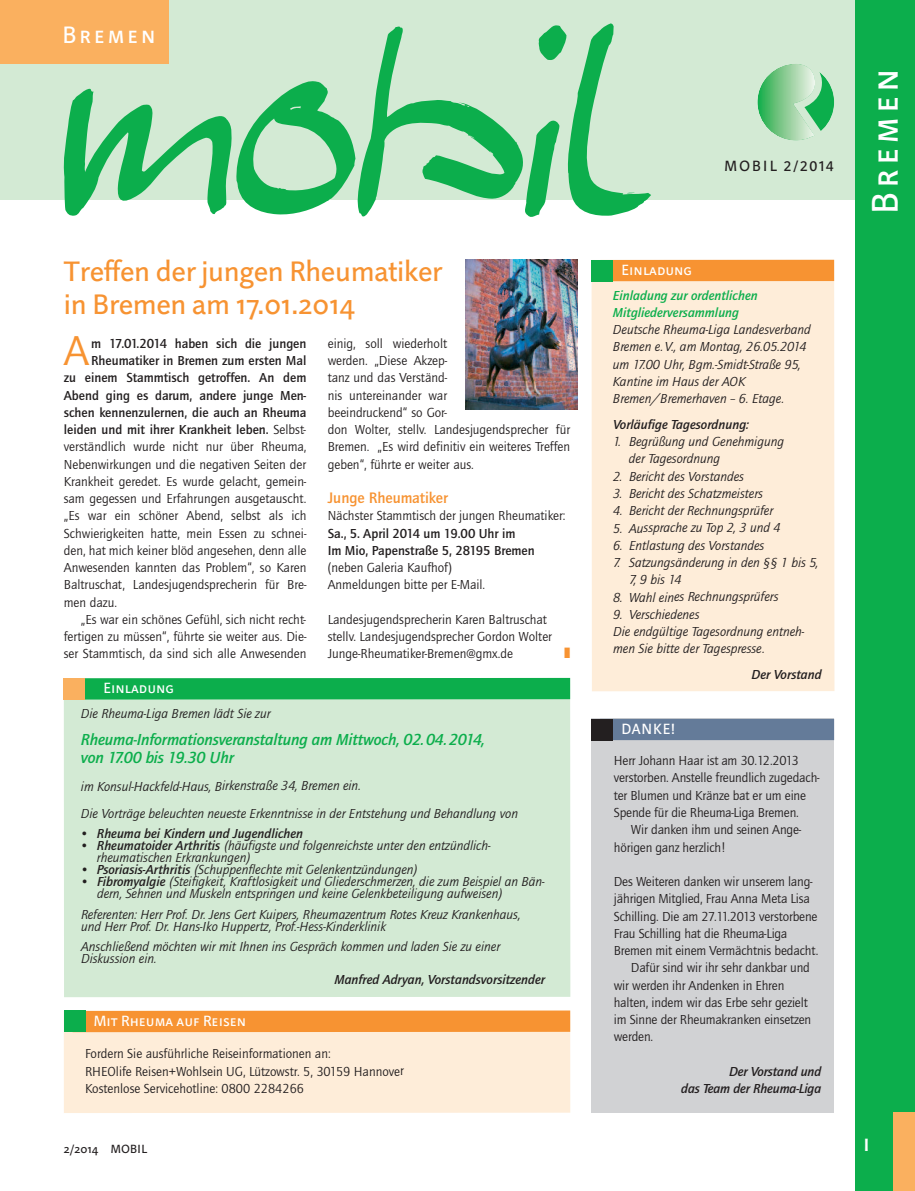
<style>
.page{position:relative;width:915px;height:1191px;background:#fff}
.page>*{position:absolute;margin:0;border:0;box-sizing:border-box;transform-origin:0 0}
.t1{font:43.2px "Quay Sans ITC";color:#f79332}
.t2{font:37.5px "Linotype Projekt SC";letter-spacing:.1em;color:#fff}
.t3{font:28.5px/33px "Linotype Projekt";letter-spacing:-.01em;color:#f79332}
.t4{font:24px "Linotype Projekt SC";letter-spacing:.1em;color:#fff}
.t5{font:700 18px "Linotype Projekt";color:#fff}
.t6{font:italic 500 16.5px/18.6px "Quay Sans ITC";letter-spacing:-.01em;color:#0cae4c}
.t7{font:500 15.75px "Quay Sans ITC";color:#f79332}
.t8{font:15px "Linotype Projekt SC";color:#fff}
.t9{font:15px "Linotype Projekt SC";letter-spacing:.13em;color:#231f20}
.t10{font:13.5px/17.2px "Quay Sans ITC";color:#231f20}
.t11{font:italic 13.5px/17.2px "Quay Sans ITC";color:#231f20}
.t12{font:500 13.5px/17.2px "Quay Sans ITC";color:#231f20}
.t13{font:italic 500 13.5px/17.2px "Quay Sans ITC";color:#231f20;text-align:right}
.t14{font:italic 500 13.5px/17.2px "Quay Sans ITC";color:#0cae4c}
.t15{font:12px "Linotype Projekt";letter-spacing:.015em;color:#231f20}
.s1{font-weight:400}
.s2{font-weight:500}
</style>
<div class="page">
<div style="left:0;top:0;width:855px;height:200px;background:#d3ead4"></div>
<div style="left:855px;top:0;width:59px;height:1191px;background:#0cae4c"></div>
<div style="left:893px;top:1113px;width:21px;height:78px;background:#fab05f"></div>
<svg style="left:64px;top:23px;width:587px;height:194px"></svg>
<div style="left:0;top:0;width:168px;height:64px;background:#fab05f"></div>
<svg style="left:757px;top:64px;width:76px;height:76px"></svg>
<div style="left:591px;top:260px;width:243px;height:431px;background:#feedd9"></div>
<div style="left:600px;top:260px;width:233px;height:21px;background:#f79332"></div>
<div style="left:591px;top:260px;width:22px;height:21px;background:#0cae4c"></div>
<img style="left:465px;top:259px;width:112px;height:150px">
<div style="left:64px;top:678px;width:506px;height:319px;background:#d3ead4"></div>
<div style="left:72px;top:678px;width:498px;height:21px;background:#0cae4c"></div>
<div style="left:64px;top:678px;width:21px;height:21px;background:#fab05f"></div>
<div style="left:591px;top:719px;width:242px;height:394px;background:#d1d2d4"></div>
<div style="left:600px;top:719px;width:233px;height:21px;background:#647b99"></div>
<div style="left:591px;top:719px;width:21px;height:21px;background:#231f20"></div>
<div style="left:64px;top:1010px;width:506px;height:103px;background:#feedd9"></div>
<div style="left:73px;top:1010px;width:497px;height:22px;background:#f79332"></div>
<div style="left:64px;top:1010px;width:21px;height:22px;background:#0cae4c"></div>
<h3 class="t4" style="left:62px;top:26px;width:95px">Bremen</h3>
<p class="t9" style="left:724px;top:161px;width:111px">MOBIL 2/2014</p>
<h3 class="t3" style="left:64px;top:258px;width:380px">Treffen der jungen Rheumatiker in Bremen am 17.01.2014</h3>
<p class="t8" style="left:621px;top:264px;width:72px">Einladung</p>
<p class="t14" style="left:612px;top:287px;width:146px">Einladung zur ordentlichen<br>Mitgliederversammlung</p>
<p class="t11" style="left:612px;top:322px;width:199px">Deutsche Rheuma-Liga Landesverband<br>Bremen e.V., am Montag, 26.05.2014 um 17.00 Uhr, Bgm.-Smidt-Straße 95,<br>Kantine im Haus der AOK<br>Bremen/Bremerhaven – 6. Etage.</p>
<p class="t13" style="left:612px;top:417px;width:138px">Vorläufige Tagesordnung:</p>
<p class="t11" style="left:628px;top:434px;width:156px;text-indent:-16px">1. Begrüßung und Genehmigung der Tagesordnung</p>
<p class="t11" style="left:612px;top:468px;width:132px">2. Bericht des Vorstandes</p>
<p class="t11" style="left:613px;top:486px;width:151px">3. Bericht des Schatzmeisters</p>
<p class="t11" style="left:613px;top:503px;width:162px">4. Bericht der Rechnungsprüfer</p>
<p class="t11" style="left:613px;top:520px;width:169px">5. Aussprache zu Top 2, 3 und 4</p>
<p class="t11" style="left:613px;top:537px;width:153px">6. Entlastung des Vorstandes</p>
<p class="t11" style="left:629px;top:555px;width:191px;text-indent:-16px">7. Satzungsänderung in den §§ 1 bis 5,<br>7, 9 bis 14</p>
<p class="t11" style="left:613px;top:589px;width:167px">8. Wahl eines Rechnungsprüfers</p>
<p class="t11" style="left:613px;top:606px;width:193px">9. Verschiedenes<br>Die endgültige Tagesordnung entneh&shy;men Sie bitte der Tagespresse.</p>
<p class="t13" style="left:751px;top:666px;width:72px">Der Vorstand</p>
<h1 class="t1" style="left:64px;top:334px;width:27px">A</h1>
<p class="t12" style="left:91px;top:336px;width:216px">m 17.01.2014 haben sich die jungen</p>
<p class="t10" style="left:327px;top:336px;width:244px">einig, soll wiederholt<br>werden. „Diese Akzep-<br>tanz und das Verständ-<br>nis untereinander war<br>beeindruckend“ so Gor-<br>don Wolter, stellv. Landesjugendsprecher für<br>Bremen. „Es wird definitiv ein weiteres Treffen geben“, führte er weiter aus.</p>
<p class="t7" style="left:327px;top:492px;width:122px">Junge Rheumatiker</p>
<p class="t10" style="left:327px;top:508px;width:239px">Nächster Stammtisch der jungen Rheumatiker:</p>
<p class="t12" style="left:327px;top:525px;width:208px">Sa., 5. April 2014 um 19.00 Uhr im<br>Im Mio, Papenstraße 5, 28195 Bremen</p>
<p class="t10" style="left:327px;top:560px;width:159px">(neben Galeria Kaufhof)<br>Anmeldungen bitte per E-Mail.</p>
<p class="t10" style="left:327px;top:612px;width:226px">Landesjugendsprecherin Karen Baltruschat stellv. Landesjugendsprecher Gordon Wolter<br>Junge-Rheumatiker-Bremen@gmx.de</p>
<p class="t12" style="left:91px;top:353px;width:216px">Rheumatiker in Bremen zum ersten Mal</p>
<p class="t12" style="left:64px;top:370px;width:244px">zu einem Stammtisch getroffen. An dem</p>
<p class="t12" style="left:64px;top:387px;width:244px">Abend ging es darum, andere junge Men-</p>
<p class="t12" style="left:64px;top:405px;width:244px">schen kennenzulernen, die auch an Rheuma</p>
<p class="t12" style="left:64px;top:422px;width:243px">leiden und mit ihrer Krankheit leben. <span class="s1">Selbst-</span></p>
<p class="t10" style="left:64px;top:439px;width:244px">verständlich wurde nicht nur über Rheuma,</p>
<p class="t10" style="left:64px;top:456px;width:244px">Nebenwirkungen und die negativen Seiten der</p>
<p class="t10" style="left:64px;top:474px;width:244px">Krankheit geredet. Es wurde gelacht, gemein-</p>
<p class="t10" style="left:64px;top:491px;width:244px">sam gegessen und Erfahrungen ausgetauscht.</p>
<p class="t10" style="left:64px;top:508px;width:244px">„Es war ein schöner Abend, selbst als ich</p>
<p class="t10" style="left:64px;top:525px;width:244px">Schwierigkeiten hatte, mein Essen zu schnei-</p>
<p class="t10" style="left:64px;top:543px;width:244px">den, hat mich keiner blöd angesehen, denn alle</p>
<p class="t10" style="left:64px;top:560px;width:244px">Anwesenden kannten das Problem“, so Karen</p>
<p class="t10" style="left:64px;top:577px;width:244px">Baltruschat, Landesjugendsprecherin für Bre-</p>
<p class="t10" style="left:64px;top:594px;width:55px">men dazu.</p>
<p class="t10" style="left:81px;top:612px;width:226px">„Es war ein schönes Gefühl, sich nicht recht-</p>
<p class="t10" style="left:64px;top:629px;width:244px">fertigen zu müssen“, führte sie weiter aus. Die-</p>
<p class="t10" style="left:64px;top:646px;width:244px">ser Stammtisch, da sind sich alle Anwesenden</p>
<p class="t8" style="left:103px;top:683px;width:72px">Einladung</p>
<p class="t11" style="left:81px;top:706px;width:191px">Die Rheuma-Liga Bremen lädt Sie zur</p>
<p class="t6" style="left:81px;top:731px;width:405px">Rheuma-Informationsveranstaltung am Mittwoch, 02.04.2014, von 17.00 bis 19.30 Uhr</p>
<p class="t11" style="left:81px;top:773px;width:438px;line-height:27.2px">im Konsul-Hackfeld-Haus, Birkenstraße 34, Bremen ein.<br>Die Vorträge beleuchten neueste Erkenntnisse in der Entstehung und Behandlung von</p>
<p class="t13" style="left:81px;top:826px;width:223px"><span class="s1">•</span> Rheuma bei Kindern und Jugendlichen</p>
<p class="t11" style="left:97px;top:840px;width:395px;line-height:12.1px;text-indent:-16px">• <span class="s2">Rheumatoider Arthritis</span> (häufigste und folgenreichste unter den entzündlich&shy;rheumatischen Erkrankungen)</p>
<p class="t11" style="left:81px;top:862px;width:338px">• <span class="s2">Psoriasis-Arthritis</span> (Schuppenflechte mit Gelenkentzündungen)</p>
<p class="t11" style="left:97px;top:876px;width:449px;line-height:12px;text-indent:-16px">• <span class="s2">Fibromyalgie</span> (Steifigkeit, Kraftlosigkeit und Gliederschmerzen, die zum Beispiel an Bän&shy;dern, Sehnen und Muskeln entspringen und keine Gelenkbeteiligung aufweisen)</p>
<p class="t11" style="left:81px;top:909px;width:441px;line-height:12px">Referenten: Herr Prof. Dr. Jens Gert Kuipers, Rheumazentrum Rotes Kreuz Krankenhaus, und Herr Prof. Dr. Hans-Iko Huppertz, Prof.-Hess-Kinderklinik</p>
<p class="t11" style="left:81px;top:941px;width:420px;line-height:12.1px">Anschließend möchten wir mit Ihnen ins Gespräch kommen und laden Sie zu einer<br>Diskussion ein.</p>
<p class="t13" style="left:334px;top:971px;width:212px">Manfred Adryan, Vorstandsvorsitzender</p>
<p class="t8" style="left:94px;top:1015px;width:154px">Mit Rheuma auf Reisen</p>
<p class="t10" style="left:85px;top:1046px;width:320px">Fordern Sie ausführliche Reiseinformationen an:<br>RHEOlife Reisen+Wohlsein UG, Lützowstr. 5, 30159 Hannover<br>Kostenlose Servicehotline: 0800 2284266</p>
<p class="t8" style="left:621px;top:723px;width:55px">DANKE!</p>
<p class="t10" style="left:613px;top:753px;width:207px">Herr Johann Haar ist am 30.12.2013 verstorben. Anstelle freundlich zugedach&shy;ter Blumen und Kränze bat er um eine Spende für die Rheuma-Liga Bremen.</p>
<p class="t10" style="left:613px;top:822px;width:189px;text-indent:17px">Wir danken ihm und seinen Ange&shy;hörigen ganz herzlich!</p>
<p class="t10" style="left:613px;top:874px;width:200px">Des Weiteren danken wir unserem lang-</p>
<p class="t10" style="left:613px;top:891px;width:198px">jährigen Mitglied, Frau Anna Meta Lisa</p>
<p class="t10" style="left:613px;top:908px;width:205px">Schilling. Die am 27.11.2013 verstorbene</p>
<p class="t10" style="left:613px;top:925px;width:175px">Frau Schilling hat die Rheuma-Liga</p>
<p class="t10" style="left:613px;top:943px;width:206px">Bremen mit einem Vermächtnis bedacht.</p>
<p class="t10" style="left:630px;top:960px;width:180px">Dafür sind wir ihr sehr dankbar und</p>
<p class="t10" style="left:613px;top:977px;width:172px">wir werden ihr Andenken in Ehren</p>
<p class="t10" style="left:613px;top:994px;width:195px">halten, indem wir das Erbe sehr gezielt</p>
<p class="t10" style="left:613px;top:1012px;width:199px">im Sinne der Rheumakranken einsetzen</p>
<p class="t10" style="left:613px;top:1029px;width:41px">werden.</p>
<p class="t13" style="left:681px;top:1063px;width:141px">Der Vorstand und<br>das Team der Rheuma-Liga</p>
<h2 class="t2" style="left:871px;top:214px;width:147px;rotate:-90deg">Bremen</h2>
<p class="t15" style="left:64px;top:1144px;width:85px">2/2014 MOBIL</p>
<h3 class="t5" style="left:863px;top:1138px;width:7px">I</h3>
</div>
